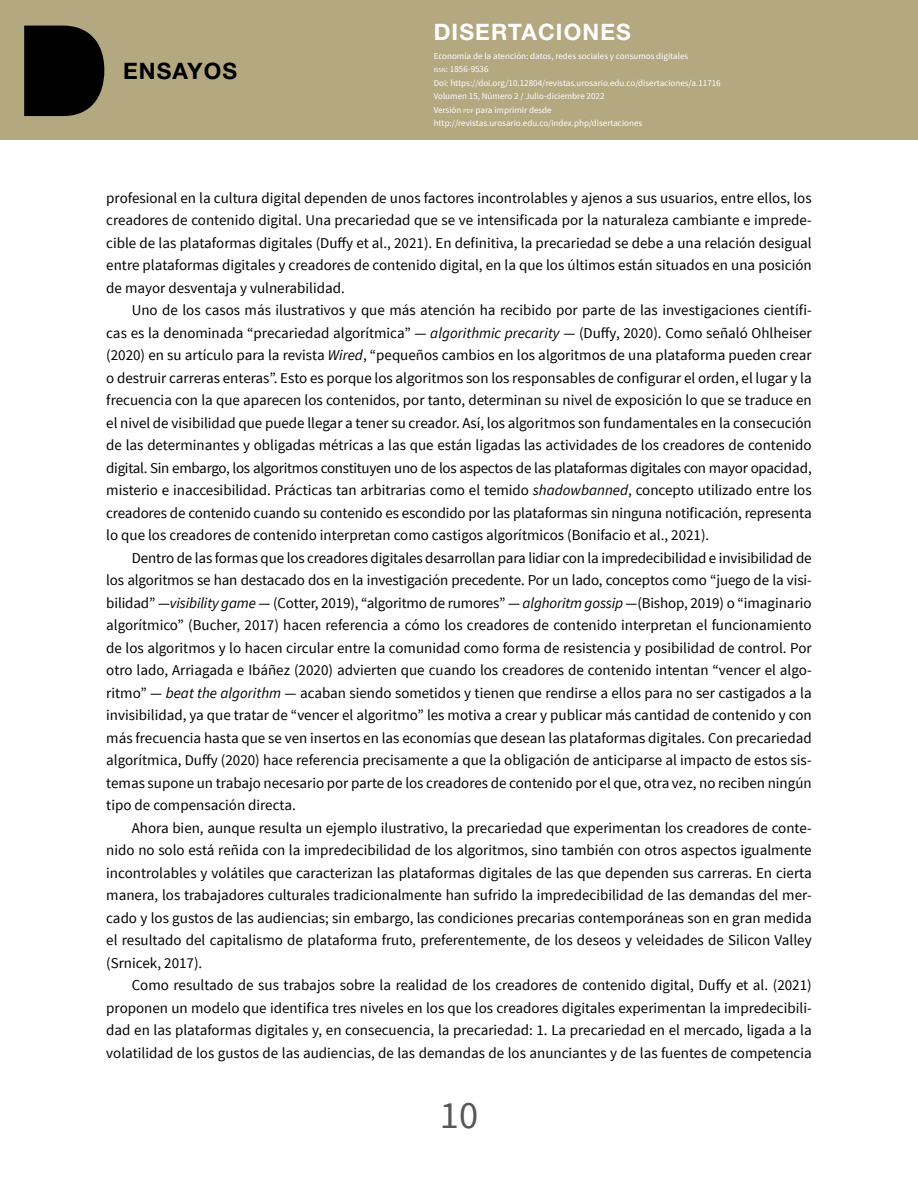
<style>
.page{position:relative;width:918px;height:1188px;background:#fff}
.page>*{position:absolute;margin:0;border:0;box-sizing:border-box;transform-origin:0 0}
.t1{font:38.4px "Source Sans Pro";color:#575756}
.t2{font:700 22.65px "Helvetica Neue LT Std";letter-spacing:.05em;color:#fff}
.t3{font:700 22.65px "Helvetica Neue LT Std";letter-spacing:.05em;color:#000}
.t4{font:15px/22.5px "Source Sans Pro";color:#000;text-align:justify}
.t5{font:9px/13.5px "Source Sans Pro";color:#fff}
.s1{font-size:6.3px}
.s2{font-style:italic}
</style>
<div class="page">
<div style="left:0;top:0;width:918px;height:139px;background:#b4a881"></div>
<svg style="left:24px;top:26px;width:80px;height:90px;background:#100f0b"></svg>
<h2 class="t3" style="left:123px;top:57px;width:116px">ENSAYOS</h2>
<h2 class="t2" style="left:434px;top:18px;width:199px">DISERTACIONES</h2>
<p class="t5" style="left:434px;top:49px;width:289px">Economía de la atención: datos, redes sociales y consumos digitales<br><span class="s1">ISSN</span>: 1856-9536<br>Doi: https://doi.org/10.12804/revistas.urosario.edu.co/disertaciones/a.11716<br>Volumen 15, Número 2 / Julio-diciembre 2022<br>Versión <span class="s1">PDF</span> para imprimir desde http://revistas.urosario.edu.co/index.php/disertaciones</p>
<p class="t4" style="left:106px;top:187px;width:707px">profesional en la cultura digital dependen de unos factores incontrolables y ajenos a sus usuarios, entre ellos, los creadores de contenido digital. Una precariedad que se ve intensificada por la naturaleza cambiante e imprede&shy;cible de las plataformas digitales (Duffy et al., 2021). En definitiva, la precariedad se debe a una relación desigual entre plataformas digitales y creadores de contenido digital, en la que los últimos están situados en una posición de mayor desventaja y vulnerabilidad.</p>
<p class="t4" style="left:106px;top:299px;width:707px;text-indent:26px">Uno de los casos más ilustrativos y que más atención ha recibido por parte de las investigaciones científi&shy;cas es la denominada “precariedad algorítmica” — <span class="s2">algorithmic precarity</span> — (Duffy, 2020). Como señaló Ohlheiser (2020) en su artículo para la revista <span class="s2">Wired</span>, “pequeños cambios en los algoritmos de una plataforma pueden crear o destruir carreras enteras”. Esto es porque los algoritmos son los responsables de configurar el orden, el lugar y la frecuencia con la que aparecen los contenidos, por tanto, determinan su nivel de exposición lo que se traduce en el nivel de visibilidad que puede llegar a tener su creador. Así, los algoritmos son fundamentales en la consecución de las determinantes y obligadas métricas a las que están ligadas las actividades de los creadores de contenido digital. Sin embargo, los algoritmos constituyen uno de los aspectos de las plataformas digitales con mayor opacidad, misterio e inaccesibilidad. Prácticas tan arbitrarias como el temido <span class="s2">shadowbanned</span>, concepto utilizado entre los creadores de contenido cuando su contenido es escondido por las plataformas sin ninguna notificación, representa lo que los creadores de contenido interpretan como castigos algorítmicos (Bonifacio et al., 2021).</p>
<p class="t4" style="left:106px;top:547px;width:707px;text-indent:26px">Dentro de las formas que los creadores digitales desarrollan para lidiar con la impredecibilidad e invisibilidad de los algoritmos se han destacado dos en la investigación precedente. Por un lado, conceptos como “juego de la visi&shy;bilidad” —<span class="s2">visibility game</span> — (Cotter, 2019), “algoritmo de rumores” — <span class="s2">alghoritm gossip</span> —(Bishop, 2019) o “imaginario algorítmico” (Bucher, 2017) hacen referencia a cómo los creadores de contenido interpretan el funcionamiento de los algoritmos y lo hacen circular entre la comunidad como forma de resistencia y posibilidad de control. Por otro lado, Arriagada e Ibáñez (2020) advierten que cuando los creadores de contenido intentan “vencer el algo&shy;ritmo” — <span class="s2">beat the algorithm</span> — acaban siendo sometidos y tienen que rendirse a ellos para no ser castigados a la invisibilidad, ya que tratar de “vencer el algoritmo” les motiva a crear y publicar más cantidad de contenido y con más frecuencia hasta que se ven insertos en las economías que desean las plataformas digitales. Con precariedad algorítmica, Duffy (2020) hace referencia precisamente a que la obligación de anticiparse al impacto de estos sis&shy;temas supone un trabajo necesario por parte de los creadores de contenido por el que, otra vez, no reciben ningún tipo de compensación directa.</p>
<p class="t4" style="left:106px;top:817px;width:707px;text-indent:26px">Ahora bien, aunque resulta un ejemplo ilustrativo, la precariedad que experimentan los creadores de conte&shy;nido no solo está reñida con la impredecibilidad de los algoritmos, sino también con otros aspectos igualmente incontrolables y volátiles que caracterizan las plataformas digitales de las que dependen sus carreras. En cierta manera, los trabajadores culturales tradicionalmente han sufrido la impredecibilidad de las demandas del mer&shy;cado y los gustos de las audiencias; sin embargo, las condiciones precarias contemporáneas son en gran medida el resultado del capitalismo de plataforma fruto, preferentemente, de los deseos y veleidades de Silicon Valley (Srnicek, 2017).</p>
<p class="t4" style="left:106px;top:974px;width:707px;text-indent:26px">Como resultado de sus trabajos sobre la realidad de los creadores de contenido digital, Duffy et al. (2021) proponen un modelo que identifica tres niveles en los que los creadores digitales experimentan la impredecibili&shy;dad en las plataformas digitales y, en consecuencia, la precariedad: 1. La precariedad en el mercado, ligada a la volatilidad de los gustos de las audiencias, de las demandas de los anunciantes y de las fuentes de competencia</p>
<h1 class="t1" style="left:440px;top:1092px;width:40px">10</h1>
</div>
